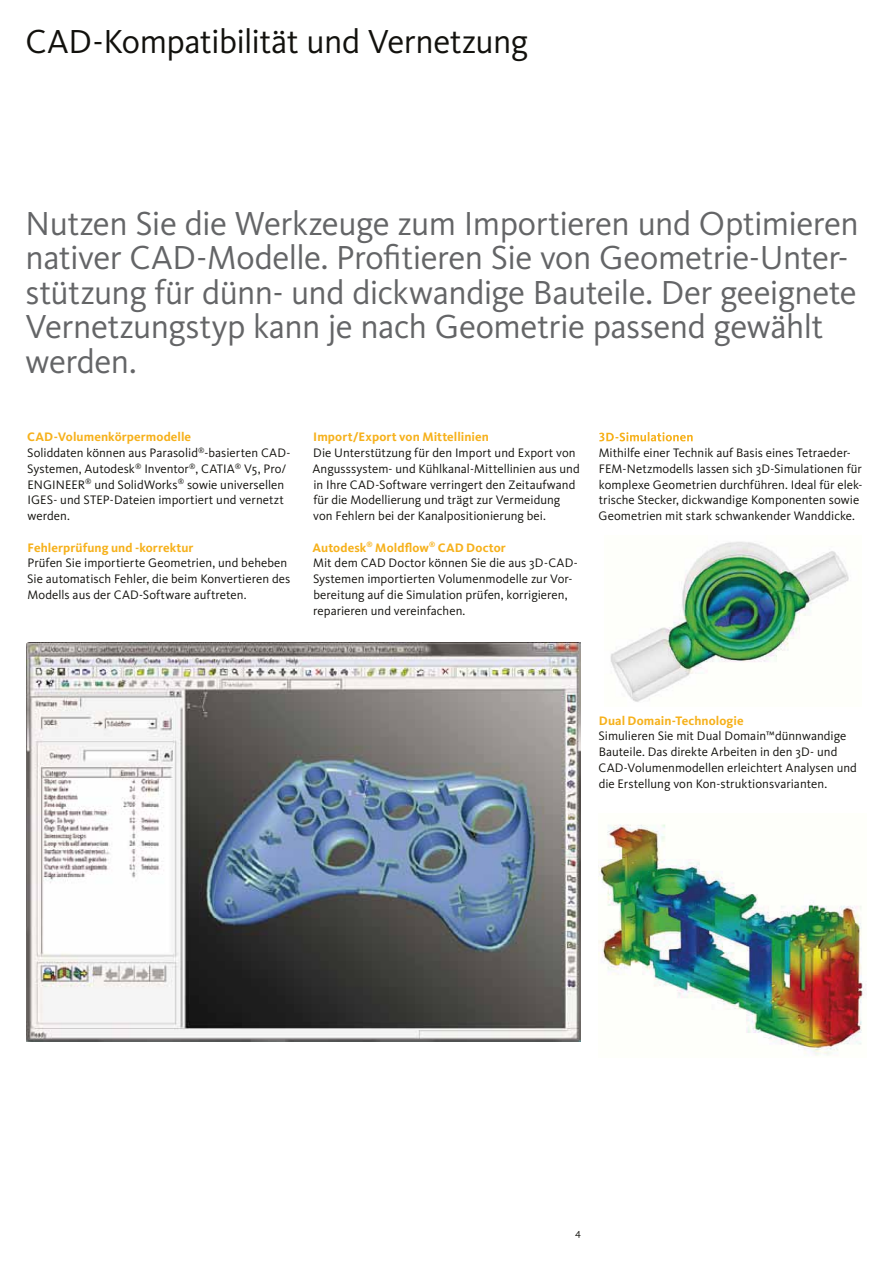
<style>
.page{position:relative;width:893px;height:1263px;background:#fff}
.page>*{position:absolute;margin:0;border:0;box-sizing:border-box;transform-origin:0 0}
.t1{font:34.5px/34.5px "Kievit Pro";letter-spacing:-.015em;color:#646567}
.t2{font:34.5px "Kievit Pro";letter-spacing:-.02em;color:#12110d}
.t3{font:12.75px/15.8px "Kievit Pro";color:#12110d}
.t4{font:700 12.75px "Kievit Pro";letter-spacing:.005em;color:#f6b11c}
.t5{font:10.5px "Kievit Pro";color:#12110d}
.s1{font-weight:700;color:#f6b11c}
</style>
<div class="page">
<img style="left:27px;top:642px;width:554px;height:400px">
<svg style="left:599px;top:432px;width:94px;height:9px"></svg>
<img style="left:598px;top:824px;width:266px;height:232px">
<img style="left:610px;top:542px;width:239px;height:160px">
<h1 class="t2" style="left:26px;top:21px;width:504px">CAD-Kompatibilität und Vernetzung</h1>
<p class="t1" style="left:26px;top:205px;width:835px">Nutzen Sie die Werkzeuge zum Importieren und Optimieren nativer CAD-Modelle. Profitieren Sie von Geometrie-Unter&shy;stützung für dünn- und dickwandige Bauteile. Der geeignete Vernetzungstyp kann je nach Geometrie passend gewählt werden.</p>
<p class="t3" style="left:27px;top:429px;width:265px"><span class="s1">CAD-Volumenkörpermodelle<br></span>Soliddaten können aus Parasolid<sup>®</sup>-basierten CAD-Systemen, Autodesk<sup>®</sup> Inventor<sup>®</sup>, CATIA<sup>®</sup> V5, Pro/ ENGINEER<sup>®</sup> und SolidWorks<sup>®</sup> sowie universellen IGES- und STEP-Dateien importiert und vernetzt werden.</p>
<p class="t4" style="left:28px;top:540px;width:168px">Fehlerprüfung und -korrektur</p>
<p class="t3" style="left:27px;top:555px;width:264px">Prüfen Sie importierte Geometrien, und beheben<br>Sie automatisch Fehler, die beim Konvertieren des<br>Modells aus der CAD-Software auftreten.</p>
<p class="t4" style="left:313px;top:429px;width:177px">Import/Export von Mittellinien</p>
<p class="t3" style="left:312px;top:445px;width:269px">Die Unterstützung für den Import und Export von Angusssystem- und Kühlkanal-Mittellinien aus und in Ihre CAD-Software verringert den Zeitaufwand für die Modellierung und trägt zur Vermeidung von Fehlern bei der Kanalpositionierung bei.</p>
<p class="t3" style="left:313px;top:539px;width:267px"><span class="s1">Autodesk</span><sup>®</sup> <span class="s1">Moldflow</span><sup>®</sup> <span class="s1">CAD Doctor<br></span>Mit dem CAD Doctor können Sie die aus 3D-CAD-Systemen importierten Volumenmodelle zur Vor&shy;bereitung auf die Simulation prüfen, korrigieren, reparieren und vereinfachen.</p>
<p class="t3" style="left:598px;top:445px;width:266px">Mithilfe einer Technik auf Basis eines Tetraeder-FEM-Netzmodells lassen sich 3D-Simulationen für komplexe Geometrien durchführen. Ideal für elek&shy;trische Stecker, dickwandige Komponenten sowie Geometrien mit stark schwankender Wanddicke.</p>
<p class="t4" style="left:599px;top:713px;width:146px">Dual Domain-Technologie</p>
<p class="t3" style="left:598px;top:728px;width:260px">Simulieren Sie mit Dual Domain™dünnwandige Bauteile. Das direkte Arbeiten in den 3D- und CAD-Volumenmodellen erleichtert Analysen und die Erstellung von Kon-struktionsvarianten.</p>
<p class="t5" style="left:575px;top:1226px;width:7px">4</p>
</div>
